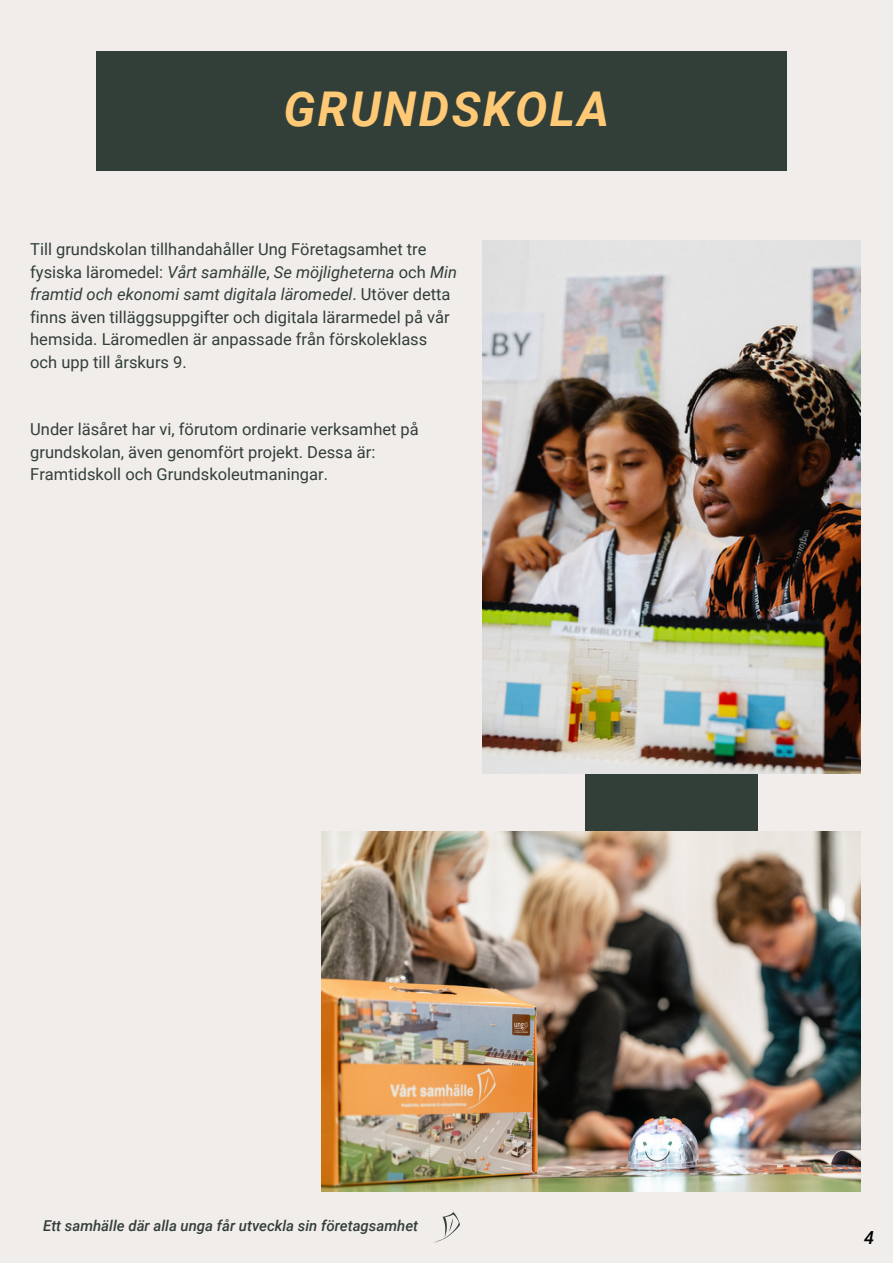
<style>
.page{position:relative;width:893px;height:1264px;background:#fff}
.page>*{position:absolute;margin:0;border:0;box-sizing:border-box;transform-origin:0 0}
.t1{font:italic 700 48px "Roboto";letter-spacing:.05em;color:#ffc975}
.t2{font:italic 500 18px "Roboto";color:#000}
.t3{font:16.5px/22.5px "Roboto";color:#323f38}
.t4{font:italic 500 15px "Roboto";color:#323f38}
.s1{font-style:italic}
</style>
<div class="page">
<div style="left:0;top:0;width:892px;height:1262px;background:#f1edea"></div>
<div style="left:585px;top:639px;width:172px;height:268px;background:#323f38"></div>
<img style="left:482px;top:240px;width:378px;height:533px">
<div style="left:96px;top:51px;width:690px;height:120px;background:#323f38"></div>
<img style="left:321px;top:831px;width:539px;height:359px">
<img style="left:435px;top:1212px;width:24px;height:30px">
<p class="t1" style="left:283px;top:81px;width:327px">GRUNDSKOLA</p>
<p class="t3" style="left:30px;top:238px;width:428px">Till grundskolan tillhandahåller Ung Företagsamhet tre fysiska läromedel: <span class="s1">Vårt samhälle</span>, <span class="s1">Se möjligheterna</span> och <span class="s1">Min framtid och ekonomi samt digitala läromedel</span>. Utöver detta finns även tilläggsuppgifter och digitala lärarmedel på vår hemsida. Läromedlen är anpassade från förskoleklass och upp till årskurs 9.</p>
<p class="t3" style="left:30px;top:418px;width:390px">Under läsåret har vi, förutom ordinarie verksamhet på grundskolan, även genomfört projekt. Dessa är:<br>Framtidskoll och Grundskoleutmaningar.</p>
<p class="t4" style="left:43px;top:1216px;width:376px">Ett samhälle där alla unga får utveckla sin företagsamhet</p>
<p class="t2" style="left:864px;top:1226px;width:11px">4</p>
</div>
